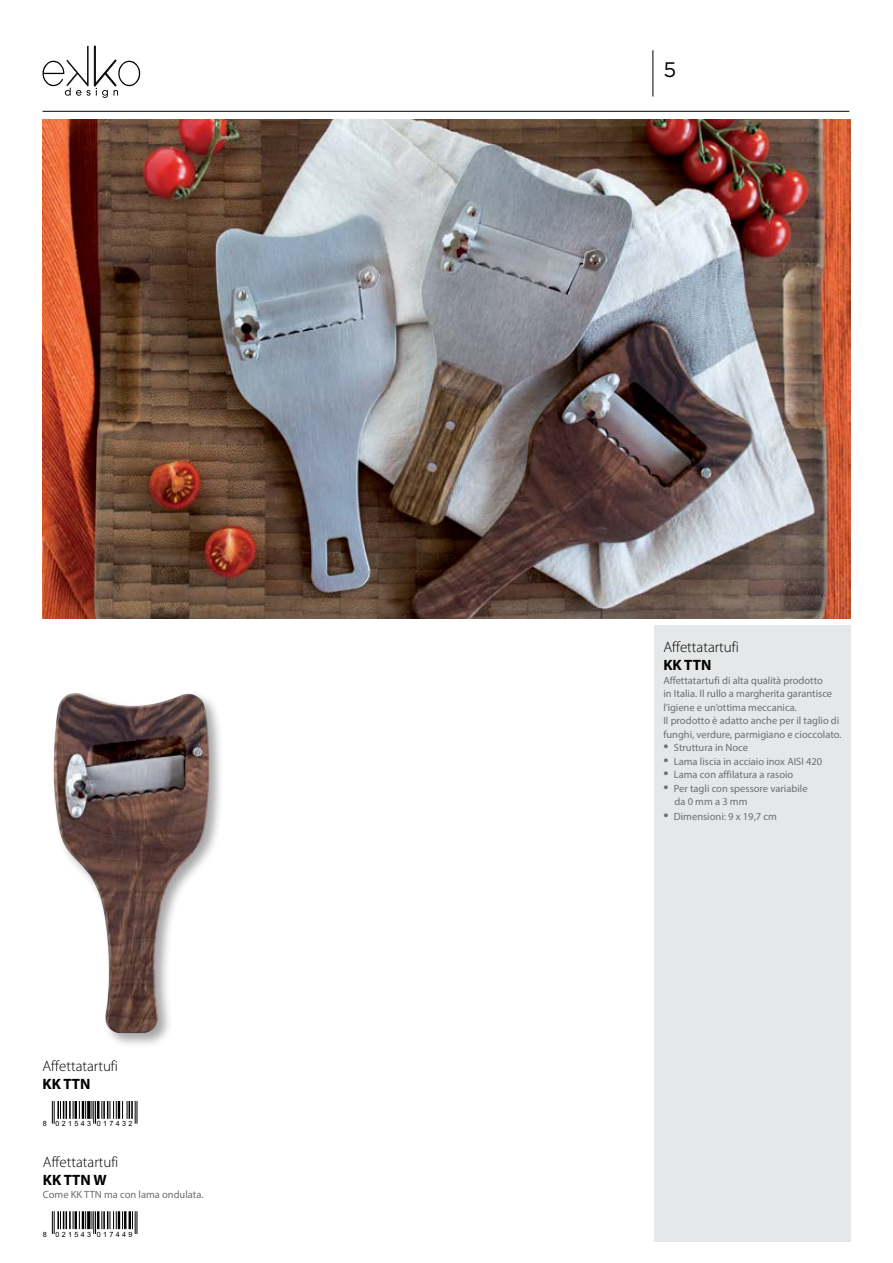
<style>
.page{position:relative;width:893px;height:1263px;background:#fff}
.page>*{position:absolute;margin:0;border:0;box-sizing:border-box;transform-origin:0 0}
.t1{font:21px "Gotham";color:#000}
.t2{font:300 15px "Myriad Pro";color:#000}
.t3{font:700 15px "Myriad Pro";color:#000}
.t4{font:10.5px/13.5px "Myriad Pro";color:#6d6e71}
.t5{font:7.2px "Arial";letter-spacing:.32em;color:#000}
.s1{font-size:18px}
</style>
<div class="page">
<hr style="left:43px;top:111px;width:806px;height:1px;background:#000">
<hr style="left:653px;top:50px;width:1px;height:47px;background:#000">
<svg style="left:43px;top:46px;width:97px;height:52px"></svg>
<div style="left:654px;top:625px;width:196px;height:617px;background:#e6e7e8"></div>
<div style="left:50px;top:693px;width:172px;height:355px;background:#000;opacity:.35"></div>
<img style="left:52px;top:693px;width:159px;height:340px">
<img style="left:43px;top:120px;width:807px;height:499px">
<svg style="left:52px;top:1101px;width:34px;height:23px"></svg>
<hr style="left:87px;top:1101px;width:3px;height:18px;background:#000">
<svg style="left:92px;top:1101px;width:46px;height:23px"></svg>
<svg style="left:52px;top:1211px;width:34px;height:23px"></svg>
<hr style="left:87px;top:1211px;width:3px;height:18px;background:#000">
<svg style="left:92px;top:1211px;width:46px;height:23px"></svg>
<h2 class="t2" style="left:43px;top:1058px;width:77px">Affettatartufi</h2>
<h2 class="t3" style="left:43px;top:1074px;width:49px">KK TTN</h2>
<p class="t5" style="left:43px;top:1119px;width:91px">8 021543 017432</p>
<h2 class="t2" style="left:43px;top:1154px;width:77px">Affettatartufi</h2>
<h2 class="t3" style="left:43px;top:1170px;width:65px">KK TTN W</h2>
<p class="t4" style="left:43px;top:1188px;width:162px">Come KK TTN ma con lama ondulata.</p>
<p class="t5" style="left:43px;top:1229px;width:91px">8 021543 017449</p>
<h1 class="t1" style="left:663px;top:57px;width:14px">5</h1>
<h2 class="t2" style="left:663px;top:639px;width:77px">Affettatartufi</h2>
<h2 class="t3" style="left:663px;top:655px;width:49px">KK TTN</h2>
<p class="t4" style="left:663px;top:673px;width:180px">Affettatartufi di alta qualità prodotto<br>in Italia. Il rullo a margherita garantisce l’igiene e un’ottima meccanica.<br>Il prodotto è adatto anche per il taglio di funghi, verdure, parmigiano e cioccolato.</p>
<p class="t4" style="left:663px;top:741px;width:86px"><span class="s1">•</span> Struttura in Noce</p>
<p class="t4" style="left:663px;top:754px;width:160px"><span class="s1">•</span> Lama liscia in acciaio inox AISI 420</p>
<p class="t4" style="left:663px;top:768px;width:131px"><span class="s1">•</span> Lama con affilatura a rasoio</p>
<p class="t4" style="left:674px;top:781px;width:135px;text-indent:-11px"><span class="s1">•</span> Per tagli con spessore variabile da 0 mm a 3 mm</p>
<p class="t4" style="left:663px;top:809px;width:115px"><span class="s1">•</span> Dimensioni: 9 x 19,7 cm</p>
</div>
